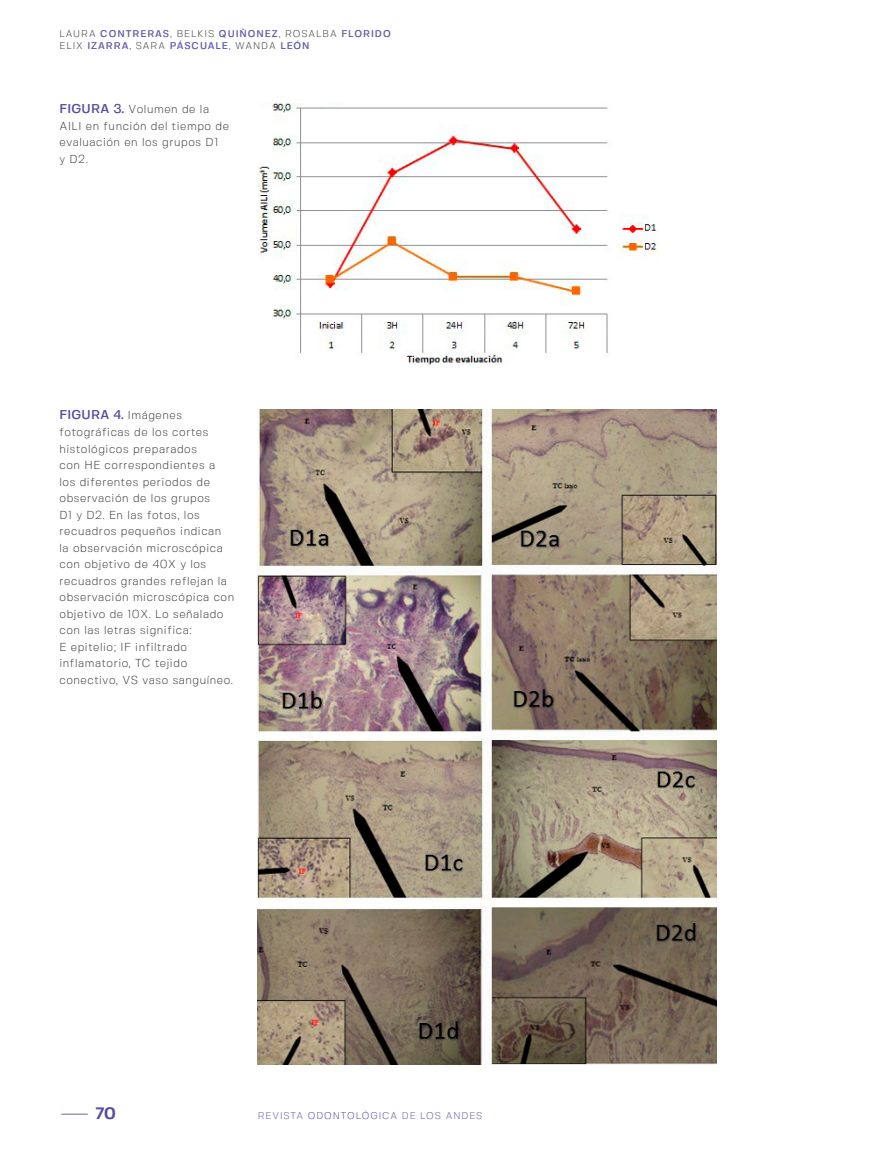
<style>
.page{position:relative;width:893px;height:1149px;background:#fff}
.page>*{position:absolute;margin:0;border:0;box-sizing:border-box;transform-origin:0 0}
.t1{font:700 16.5px "Fivo Sans";color:#554fa1}
.t2{font:500 12.75px "Fivo Sans";letter-spacing:.02em;color:#554fa1}
.t3{font:300 11.55px/16.5px "Fivo Sans";letter-spacing:.05em;color:#3e3e3f}
.t4{font:500 9.75px/12px "Fivo Sans";letter-spacing:.1em;color:#635ca8}
.t5{font:300 9.75px "Fivo Sans";letter-spacing:.1em;color:#635ca8}
.s1{font-weight:300;color:#3e3e3f}
.s2{font-weight:500;font-size:12.75px;color:#554fa1}
.s3{font-weight:300;font-size:11.55px;color:#3e3e3f}
.s4{font-weight:300;font-size:18px}
.s5{color:#554fa1}
</style>
<div class="page">
<img style="left:258px;top:410px;width:458px;height:654px">
<img style="left:258px;top:103px;width:401px;height:262px">
<p class="t4" style="left:60px;top:28px;width:333px"><span class="s1">LAURA</span> CONTRERAS<span class="s1">, BELKIS</span> QUIÑONEZ<span class="s1">, ROSALBA</span> FLORIDO<br><span class="s1">ELIX</span> IZARRA<span class="s1">, SARA</span> PÁSCUALE<span class="s1">, WANDA</span> LEÓN</p>
<p class="t3" style="left:60px;top:101px;width:171px"><span class="s2">FIGURA 3.</span> Volumen de la<br>AILI en función del tiempo de evaluación en los grupos D1<br>y D2.</p>
<p class="t2" style="left:60px;top:407px;width:124px">FIGURA 4. <span class="s3">Imágenes</span></p>
<p class="t3" style="left:60px;top:423px;width:176px">fotográficas de los cortes histológicos preparados<br>con HE correspondientes a<br>los diferentes periodos de observación de los grupos<br>D1 y D2. En las fotos, los recuadros pequeños indican<br>la observación microscópica con objetivo de 40X y los recuadros grandes reflejan la observación microscópica con objetivo de 10X. Lo señalado con las letras significa:<br>E epitelio; IF infiltrado inflamatorio, TC tejido conectivo, VS vaso sanguíneo.</p>
<h1 class="t1" style="left:60px;top:1102px;width:58px"><span class="s4">—</span>70</h1>
<p class="t5" style="left:258px;top:1109px;width:226px">REVISTA <span class="s5">ODONTOLÓGICA</span> DE LOS ANDES</p>
</div>
